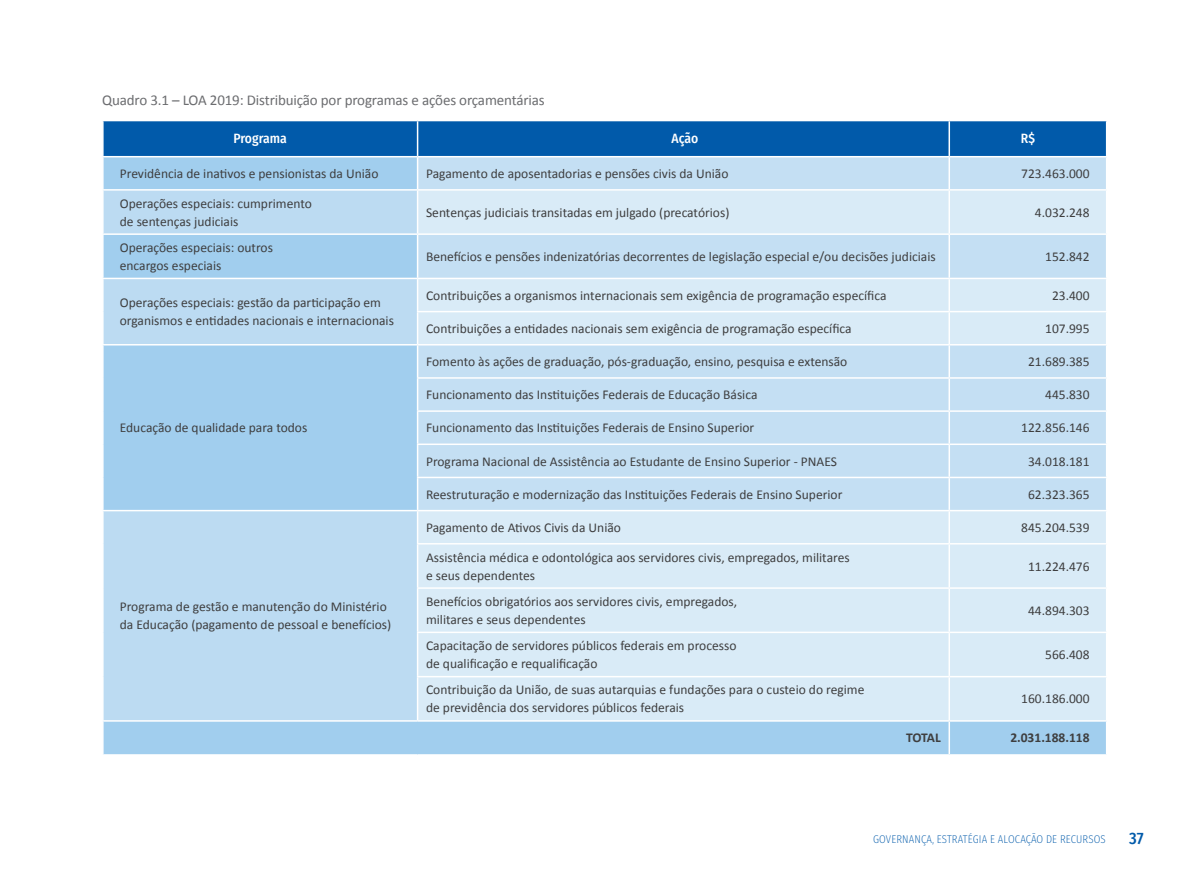
<style>
.page{position:relative;width:1191px;height:893px;background:#fff}
.page>*{position:absolute;margin:0;border:0;box-sizing:border-box;transform-origin:0 0}
.t1{font:500 16.5px "Fira Sans Condensed";color:#015aaa}
.t2{font:15px "Calibri";letter-spacing:-.01em;color:#6c6d70}
.t3{font:13.5px/18px "Calibri";color:#3e3e3f}
.t4{font:700 13.5px "Calibri";color:#3e3e3f}
.t5{font:500 13.5px "Fira Sans Condensed";color:#fff}
.t6{font:200 11.25px "Fira Sans Condensed";letter-spacing:.01em;color:#015aaa}
</style>
<div class="page">
<div style="left:104px;top:121px;width:1002px;height:35px;background:#015aaa"></div>
<div style="left:104px;top:157px;width:1002px;height:597px;background:#a1ceee"></div>
<div style="left:418px;top:157px;width:688px;height:32px;background:#c4dff3"></div>
<svg style="left:104px;top:191px;width:313px;height:529px;background:#b1d5f0"></svg>
<svg style="left:418px;top:191px;width:688px;height:529px;background:#d1e6f5"></svg>
<hr style="left:417px;top:121px;width:1px;height:35px;background:#fff">
<hr style="left:948px;top:121px;width:2px;height:35px;background:#fff">
<hr style="left:948px;top:157px;width:2px;height:32px;background:#fff">
<hr style="left:102px;top:189px;width:315px;height:2px;background:#fff">
<hr style="left:417px;top:189px;width:532px;height:2px;background:#fff">
<hr style="left:949px;top:189px;width:158px;height:2px;background:#fff">
<hr style="left:948px;top:191px;width:2px;height:42px;background:#fff">
<hr style="left:102px;top:233px;width:315px;height:2px;background:#fff">
<hr style="left:417px;top:233px;width:532px;height:2px;background:#fff">
<hr style="left:949px;top:233px;width:158px;height:2px;background:#fff">
<hr style="left:948px;top:235px;width:2px;height:43px;background:#fff">
<hr style="left:102px;top:278px;width:315px;height:1px;background:#fff">
<hr style="left:417px;top:278px;width:532px;height:1px;background:#fff">
<hr style="left:949px;top:278px;width:158px;height:1px;background:#fff">
<hr style="left:948px;top:279px;width:2px;height:32px;background:#fff">
<hr style="left:417px;top:311px;width:532px;height:1px;background:#fff">
<hr style="left:949px;top:311px;width:158px;height:1px;background:#fff">
<hr style="left:948px;top:312px;width:2px;height:32px;background:#fff">
<hr style="left:102px;top:344px;width:315px;height:1px;background:#fff">
<hr style="left:417px;top:344px;width:532px;height:1px;background:#fff">
<hr style="left:949px;top:344px;width:158px;height:1px;background:#fff">
<hr style="left:948px;top:345px;width:2px;height:32px;background:#fff">
<hr style="left:417px;top:377px;width:532px;height:2px;background:#fff">
<hr style="left:949px;top:377px;width:158px;height:2px;background:#fff">
<hr style="left:948px;top:379px;width:2px;height:31px;background:#fff">
<hr style="left:417px;top:410px;width:532px;height:2px;background:#fff">
<hr style="left:949px;top:410px;width:158px;height:2px;background:#fff">
<hr style="left:948px;top:412px;width:2px;height:31px;background:#fff">
<hr style="left:417px;top:443px;width:532px;height:2px;background:#fff">
<hr style="left:949px;top:443px;width:158px;height:2px;background:#fff">
<hr style="left:948px;top:445px;width:2px;height:32px;background:#fff">
<hr style="left:417px;top:477px;width:532px;height:1px;background:#fff">
<hr style="left:949px;top:477px;width:158px;height:1px;background:#fff">
<hr style="left:948px;top:478px;width:2px;height:32px;background:#fff">
<hr style="left:102px;top:510px;width:315px;height:1px;background:#fff">
<hr style="left:417px;top:510px;width:532px;height:1px;background:#fff">
<hr style="left:949px;top:510px;width:158px;height:1px;background:#fff">
<hr style="left:948px;top:511px;width:2px;height:32px;background:#fff">
<hr style="left:417px;top:543px;width:532px;height:1px;background:#fff">
<hr style="left:949px;top:543px;width:158px;height:1px;background:#fff">
<hr style="left:948px;top:544px;width:2px;height:43px;background:#fff">
<hr style="left:417px;top:587px;width:532px;height:2px;background:#fff">
<hr style="left:949px;top:587px;width:158px;height:2px;background:#fff">
<hr style="left:948px;top:589px;width:2px;height:43px;background:#fff">
<hr style="left:417px;top:632px;width:532px;height:1px;background:#fff">
<hr style="left:949px;top:632px;width:158px;height:1px;background:#fff">
<hr style="left:948px;top:633px;width:2px;height:43px;background:#fff">
<hr style="left:417px;top:676px;width:532px;height:1px;background:#fff">
<hr style="left:949px;top:676px;width:158px;height:1px;background:#fff">
<hr style="left:948px;top:677px;width:2px;height:43px;background:#fff">
<hr style="left:417px;top:157px;width:1px;height:32px;background:#fff">
<hr style="left:417px;top:191px;width:1px;height:42px;background:#fff">
<hr style="left:417px;top:235px;width:1px;height:43px;background:#fff">
<hr style="left:417px;top:279px;width:1px;height:32px;background:#fff">
<hr style="left:417px;top:312px;width:1px;height:32px;background:#fff">
<hr style="left:417px;top:345px;width:1px;height:32px;background:#fff">
<hr style="left:417px;top:379px;width:1px;height:31px;background:#fff">
<hr style="left:417px;top:412px;width:1px;height:31px;background:#fff">
<hr style="left:417px;top:445px;width:1px;height:32px;background:#fff">
<hr style="left:417px;top:478px;width:1px;height:32px;background:#fff">
<hr style="left:417px;top:511px;width:1px;height:32px;background:#fff">
<hr style="left:417px;top:544px;width:1px;height:43px;background:#fff">
<hr style="left:417px;top:589px;width:1px;height:43px;background:#fff">
<hr style="left:417px;top:633px;width:1px;height:43px;background:#fff">
<hr style="left:417px;top:677px;width:1px;height:43px;background:#fff">
<hr style="left:949px;top:720px;width:158px;height:2px;background:#fff">
<hr style="left:102px;top:720px;width:315px;height:2px;background:#fff">
<hr style="left:417px;top:720px;width:532px;height:2px;background:#fff">
<hr style="left:948px;top:722px;width:2px;height:32px;background:#fff">
<p class="t2" style="left:102px;top:91px;width:444px">Quadro 3.1 – LOA 2019: Distribuição por programas e ações orçamentárias</p>
<p class="t5" style="left:233px;top:127px;width:55px">Programa</p>
<p class="t5" style="left:671px;top:127px;width:28px">Ação</p>
<p class="t5" style="left:1021px;top:127px;width:15px">R$</p>
<p class="t3" style="left:120px;top:164px;width:260px">Previdência de inativos e pensionistas da União</p>
<p class="t3" style="left:426px;top:164px;width:304px">Pagamento de aposentadorias e pensões civis da União</p>
<p class="t3" style="left:1021px;top:164px;width:70px">723.463.000</p>
<p class="t3" style="left:120px;top:194px;width:193px">Operações especiais: cumprimento de sentenças judiciais</p>
<p class="t3" style="left:426px;top:203px;width:305px">Sentenças judiciais transitadas em julgado (precatórios)</p>
<p class="t3" style="left:1035px;top:203px;width:56px">4.032.248</p>
<p class="t3" style="left:120px;top:238px;width:155px">Operações especiais: outros encargos especiais</p>
<p class="t3" style="left:426px;top:247px;width:511px">Benefícios e pensões indenizatórias decorrentes de legislação especial e/ou decisões judiciais</p>
<p class="t3" style="left:1045px;top:247px;width:46px">152.842</p>
<p class="t3" style="left:120px;top:293px;width:276px">Operações especiais: gestão da participação em organismos e entidades nacionais e internacionais</p>
<p class="t3" style="left:426px;top:285px;width:462px">Contribuições a organismos internacionais sem exigência de programação específica</p>
<p class="t3" style="left:1052px;top:285px;width:39px">23.400</p>
<p class="t3" style="left:426px;top:319px;width:427px">Contribuições a entidades nacionais sem exigência de programação específica</p>
<p class="t3" style="left:1045px;top:319px;width:46px">107.995</p>
<p class="t3" style="left:120px;top:418px;width:189px">Educação de qualidade para todos</p>
<p class="t3" style="left:120px;top:597px;width:273px">Programa de gestão e manutenção do Ministério da Educação (pagamento de pessoal e benefícios)</p>
<p class="t3" style="left:426px;top:352px;width:423px">Fomento às ações de graduação, pós-graduação, ensino, pesquisa e extensão</p>
<p class="t3" style="left:1028px;top:352px;width:63px">21.689.385</p>
<p class="t3" style="left:426px;top:385px;width:333px">Funcionamento das Instituições Federais de Educação Básica</p>
<p class="t3" style="left:1045px;top:385px;width:46px">445.830</p>
<p class="t3" style="left:426px;top:418px;width:330px">Funcionamento das Instituições Federais de Ensino Superior</p>
<p class="t3" style="left:1021px;top:418px;width:70px">122.856.146</p>
<p class="t3" style="left:426px;top:451px;width:412px">Programa Nacional de Assistência ao Estudante de Ensino Superior - PNAES</p>
<p class="t3" style="left:1028px;top:451px;width:63px">34.018.181</p>
<p class="t3" style="left:426px;top:485px;width:418px">Reestruturação e modernização das Instituições Federais de Ensino Superior</p>
<p class="t3" style="left:1028px;top:485px;width:63px">62.323.365</p>
<p class="t3" style="left:426px;top:518px;width:196px">Pagamento de Ativos Civis da União</p>
<p class="t3" style="left:1021px;top:518px;width:70px">845.204.539</p>
<p class="t3" style="left:426px;top:547px;width:425px">Assistência médica e odontológica aos servidores civis, empregados, militares e seus dependentes</p>
<p class="t3" style="left:1028px;top:556px;width:63px">11.224.476</p>
<p class="t3" style="left:426px;top:592px;width:313px">Benefícios obrigatórios aos servidores civis, empregados, militares e seus dependentes</p>
<p class="t3" style="left:1028px;top:601px;width:63px">44.894.303</p>
<p class="t3" style="left:426px;top:636px;width:312px">Capacitação de servidores públicos federais em processo de qualificação e requalificação</p>
<p class="t3" style="left:1045px;top:645px;width:46px">566.408</p>
<p class="t3" style="left:426px;top:680px;width:440px">Contribuição da União, de suas autarquias e fundações para o custeio do regime de previdência dos servidores públicos federais</p>
<p class="t3" style="left:1021px;top:689px;width:70px">160.186.000</p>
<p class="t4" style="left:906px;top:727px;width:36px">TOTAL</p>
<p class="t4" style="left:1010px;top:727px;width:81px">2.031.188.118</p>
<p class="t6" style="left:873px;top:829px;width:13px">GOVERNAN</p>
<p class="t6" style="left:921px;top:829px;width:22px">ÇA, ESTRAT</p>
<p class="t6" style="left:967px;top:829px;width:115px">ÉGIA EALOCAÇÃO DE RECURSOS</p>
<p class="t1" style="left:1129px;top:825px;width:16px">37</p>
</div>
